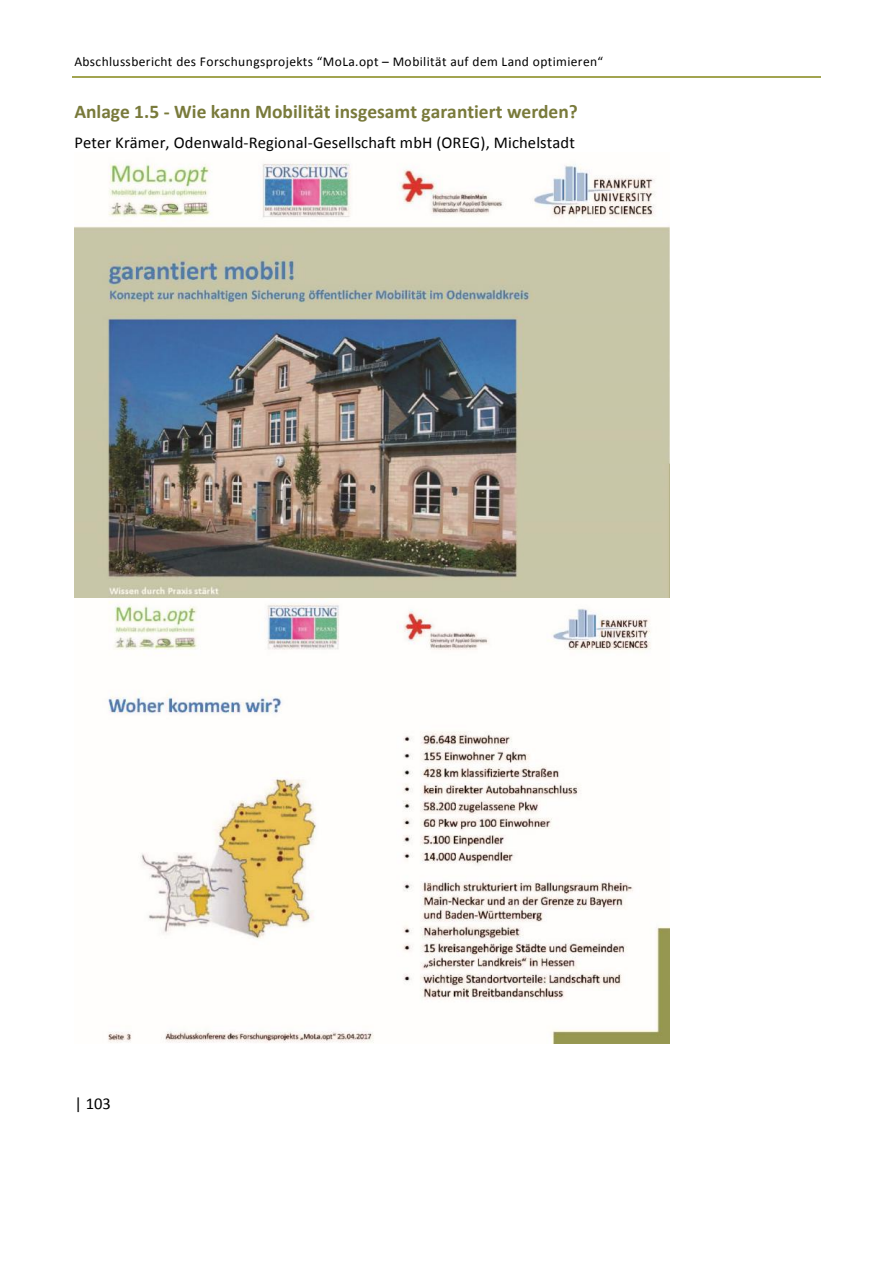
<style>
.page{position:relative;width:893px;height:1263px;background:#fff}
.page>*{position:absolute;margin:0;border:0;box-sizing:border-box;transform-origin:0 0}
.t1{font:700 19.5px "Calibri";color:#797a3b}
.t2{font:16.5px "Calibri";letter-spacing:.01em;color:#000}
.t3{font:13.5px "Calibri";letter-spacing:.025em;color:#000}
</style>
<div class="page">
<hr style="left:72px;top:76px;width:749px;height:1px;background:#a2a450">
<img style="left:75px;top:163px;width:595px;height:881px">
<p class="t3" style="left:74px;top:53px;width:530px">Abschlussbericht des Forschungsprojekts “MoLa.opt – Mobilität auf dem Land optimieren“</p>
<h1 class="t1" style="left:74px;top:99px;width:505px">Anlage 1.5 - Wie kann Mobilität insgesamt garantiert werden?</h1>
<p class="t2" style="left:74px;top:132px;width:502px">Peter Krämer, Odenwald-Regional-Gesellschaft mbH (OREG), Michelstadt</p>
<p class="t2" style="left:74px;top:1093px;width:38px">| 103</p>
</div>
